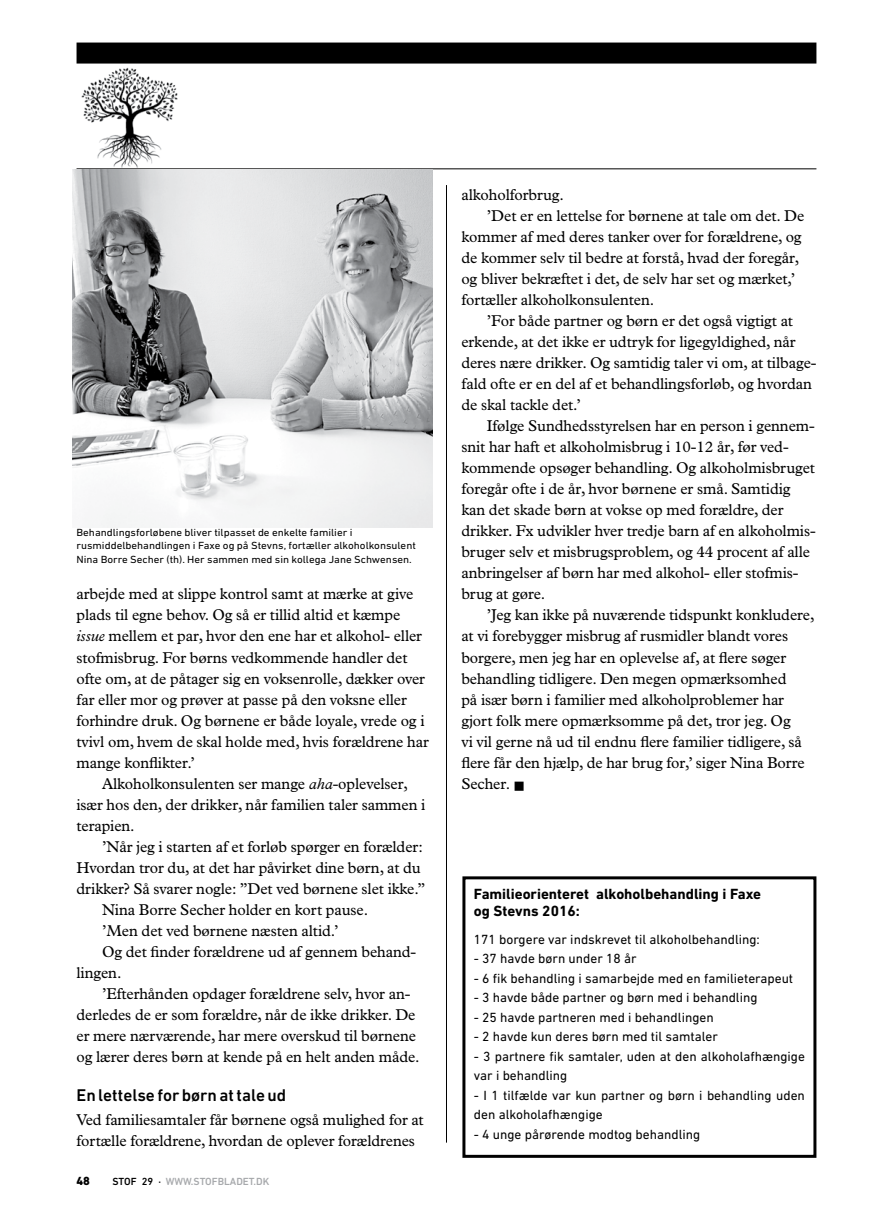
<style>
.page{position:relative;width:893px;height:1221px;background:#fff}
.page>*{position:absolute;margin:0;border:0;box-sizing:border-box;transform-origin:0 0}
.t1{font:500 17.25px "DIN Next LT Pro";color:#000}
.t2{font:15.75px/21px "Plantin";letter-spacing:-.005em;color:#000}
.t3{font:700 15px/16.5px "DIN Next LT Pro";color:#000}
.t4{font:13.5px/19.5px "DIN Next LT Pro";color:#000}
.t5{font:800 12px "DIN Next LT Pro";color:#000}
.t6{font:10.5px/13.5px "DIN Next LT Pro";color:#000;scale:1.06 1}
.t7{font:500 10.5px "DIN Next LT Pro";color:#a7a9ac}
.s1{font-style:italic}
.s2{color:#000}
</style>
<div class="page">
<div style="left:77px;top:43px;width:739px;height:21px;background:#000"></div>
<hr style="left:77px;top:168px;width:739px;height:1px;background:#000">
<hr style="left:446px;top:185px;width:1px;height:957px;background:#000">
<img style="left:72px;top:169px;width:360px;height:358px">
<img style="left:81px;top:67px;width:97px;height:100px">
<div style="left:462px;top:876px;width:354px;height:281px;border:3px solid #000"></div>
<p class="t6" style="left:77px;top:525px;width:322px">Behandlingsforløbene bliver tilpasset de enkelte familier i rusmiddelbehandlingen i Faxe og på Stevns, fortæller alkoholkonsulent<br>Nina Borre Secher (th). Her sammen med sin kollega Jane Schwensen.</p>
<p class="t2" style="left:77px;top:583px;width:354px">arbejde med at slippe kontrol samt at mærke at give plads til egne behov. Og så er tillid altid et kæmpe <span class="s1">issue</span> mellem et par, hvor den ene har et alkohol- eller stofmisbrug. For børns vedkommende handler det ofte om, at de påtager sig en voksenrolle, dækker over far eller mor og prøver at passe på den voksne eller forhindre druk. Og børnene er både loyale, vrede og i tvivl om, hvem de skal holde med, hvis forældrene har mange konflikter.’</p>
<p class="t2" style="left:77px;top:772px;width:350px;text-indent:26px">Alkoholkonsulenten ser mange <span class="s1">aha</span>-oplevelser, især hos den, der drikker, når familien taler sammen i terapien.</p>
<p class="t2" style="left:102px;top:835px;width:322px">’Når jeg i starten af et forløb spørger en forælder:</p>
<p class="t2" style="left:77px;top:856px;width:346px">Hvordan tror du, at det har påvirket dine børn, at du</p>
<p class="t2" style="left:77px;top:877px;width:350px">drikker? Så svarer nogle: ”Det ved børnene slet ikke.”</p>
<p class="t2" style="left:102px;top:898px;width:268px">Nina Borre Secher holder en kort pause.</p>
<p class="t2" style="left:102px;top:919px;width:238px">’Men det ved børnene næsten altid.’</p>
<p class="t2" style="left:102px;top:940px;width:316px">Og det finder forældrene ud af gennem behand-</p>
<p class="t2" style="left:77px;top:961px;width:46px">lingen.</p>
<p class="t2" style="left:102px;top:982px;width:310px">’Efterhånden opdager forældrene selv, hvor an-</p>
<p class="t2" style="left:77px;top:1003px;width:340px">derledes de er som forældre, når de ikke drikker. De</p>
<p class="t2" style="left:77px;top:1024px;width:341px">er mere nærværende, har mere overskud til børnene</p>
<p class="t2" style="left:77px;top:1045px;width:345px">og lærer deres børn at kende på en helt anden måde.</p>
<p class="t1" style="left:77px;top:1085px;width:211px">En lettelse for børn at tale ud</p>
<p class="t2" style="left:77px;top:1108px;width:349px">Ved familiesamtaler får børnene også mulighed for at fortælle forældrene, hvordan de oplever forældrenes</p>
<p class="t5" style="left:77px;top:1173px;width:15px">48</p>
<p class="t7" style="left:112px;top:1175px;width:159px"><span class="s2">STOF 29 ·</span> WWW.STOFBLADET.DK</p>
<p class="t2" style="left:461px;top:184px;width:104px">alkoholforbrug.</p>
<p class="t2" style="left:487px;top:205px;width:319px">’Det er en lettelse for børnene at tale om det. De</p>
<p class="t2" style="left:461px;top:226px;width:342px">kommer af med deres tanker over for forældrene, og</p>
<p class="t2" style="left:461px;top:247px;width:339px">de kommer selv til bedre at forstå, hvad der foregår,</p>
<p class="t2" style="left:461px;top:268px;width:335px">og bliver bekræftet i det, de selv har set og mærket,’</p>
<p class="t2" style="left:461px;top:289px;width:194px">fortæller alkoholkonsulenten.</p>
<p class="t2" style="left:487px;top:310px;width:308px">’For både partner og børn er det også vigtigt at</p>
<p class="t2" style="left:461px;top:331px;width:336px">erkende, at det ikke er udtryk for ligegyldighed, når</p>
<p class="t2" style="left:461px;top:352px;width:357px">deres nære drikker. Og samtidig taler vi om, at tilbage-</p>
<p class="t2" style="left:461px;top:373px;width:352px">fald ofte er en del af et behandlingsforløb, og hvordan</p>
<p class="t2" style="left:461px;top:394px;width:121px">de skal tackle det.’</p>
<p class="t2" style="left:487px;top:415px;width:329px">Ifølge Sundhedsstyrelsen har en person i gennem-</p>
<p class="t2" style="left:461px;top:436px;width:329px">snit har haft et alkoholmisbrug i 10-12 år, før ved-</p>
<p class="t2" style="left:461px;top:457px;width:355px">kommende opsøger behandling. Og alkoholmisbruget</p>
<p class="t2" style="left:461px;top:478px;width:331px">foregår ofte i de år, hvor børnene er små. Samtidig</p>
<p class="t2" style="left:461px;top:499px;width:324px">kan det skade børn at vokse op med forældre, der</p>
<p class="t2" style="left:461px;top:520px;width:356px">drikker. Fx udvikler hver tredje barn af en alkoholmis-</p>
<p class="t2" style="left:461px;top:541px;width:350px">bruger selv et misbrugsproblem, og 44 procent af alle</p>
<p class="t2" style="left:461px;top:562px;width:339px">anbringelser af børn har med alkohol- eller stofmis-</p>
<p class="t2" style="left:461px;top:583px;width:85px">brug at gøre.</p>
<p class="t2" style="left:487px;top:604px;width:329px">’Jeg kan ikke på nuværende tidspunkt konkludere,</p>
<p class="t2" style="left:461px;top:625px;width:328px">at vi forebygger misbrug af rusmidler blandt vores</p>
<p class="t2" style="left:461px;top:646px;width:326px">borgere, men jeg har en oplevelse af, at flere søger</p>
<p class="t2" style="left:461px;top:667px;width:327px">behandling tidligere. Den megen opmærksomhed</p>
<p class="t2" style="left:461px;top:688px;width:324px">på især børn i familier med alkoholproblemer har</p>
<p class="t2" style="left:461px;top:709px;width:331px">gjort folk mere opmærksomme på det, tror jeg. Og</p>
<p class="t2" style="left:461px;top:730px;width:342px">vi vil gerne nå ud til endnu flere familier tidligere, så</p>
<p class="t2" style="left:461px;top:751px;width:345px">flere får den hjælp, de har brug for,’ siger Nina Borre</p>
<p class="t2" style="left:461px;top:772px;width:65px">Secher. ■</p>
<p class="t3" style="left:474px;top:885px;width:289px">Familieorienteret alkoholbehandling i Faxe og Stevns 2016:</p>
<p class="t4" style="left:474px;top:929px;width:287px">171 borgere var indskrevet til alkoholbehandling:</p>
<p class="t4" style="left:474px;top:948px;width:164px">- 37 havde børn under 18 år</p>
<p class="t4" style="left:474px;top:968px;width:321px">- 6 fik behandling i samarbejde med en familieterapeut</p>
<p class="t4" style="left:474px;top:987px;width:285px">- 3 havde både partner og børn med i behandling</p>
<p class="t4" style="left:474px;top:1007px;width:241px">- 25 havde partneren med i behandlingen</p>
<p class="t4" style="left:474px;top:1026px;width:245px">- 2 havde kun deres børn med til samtaler</p>
<p class="t4" style="left:474px;top:1046px;width:333px">- 3 partnere fik samtaler, uden at den alkoholafhængige var i behandling</p>
<p class="t4" style="left:474px;top:1085px;width:332px">- I 1 tilfælde var kun partner og børn i behandling uden den alkoholafhængige</p>
<p class="t4" style="left:474px;top:1124px;width:228px">- 4 unge pårørende modtog behandling</p>
</div>
